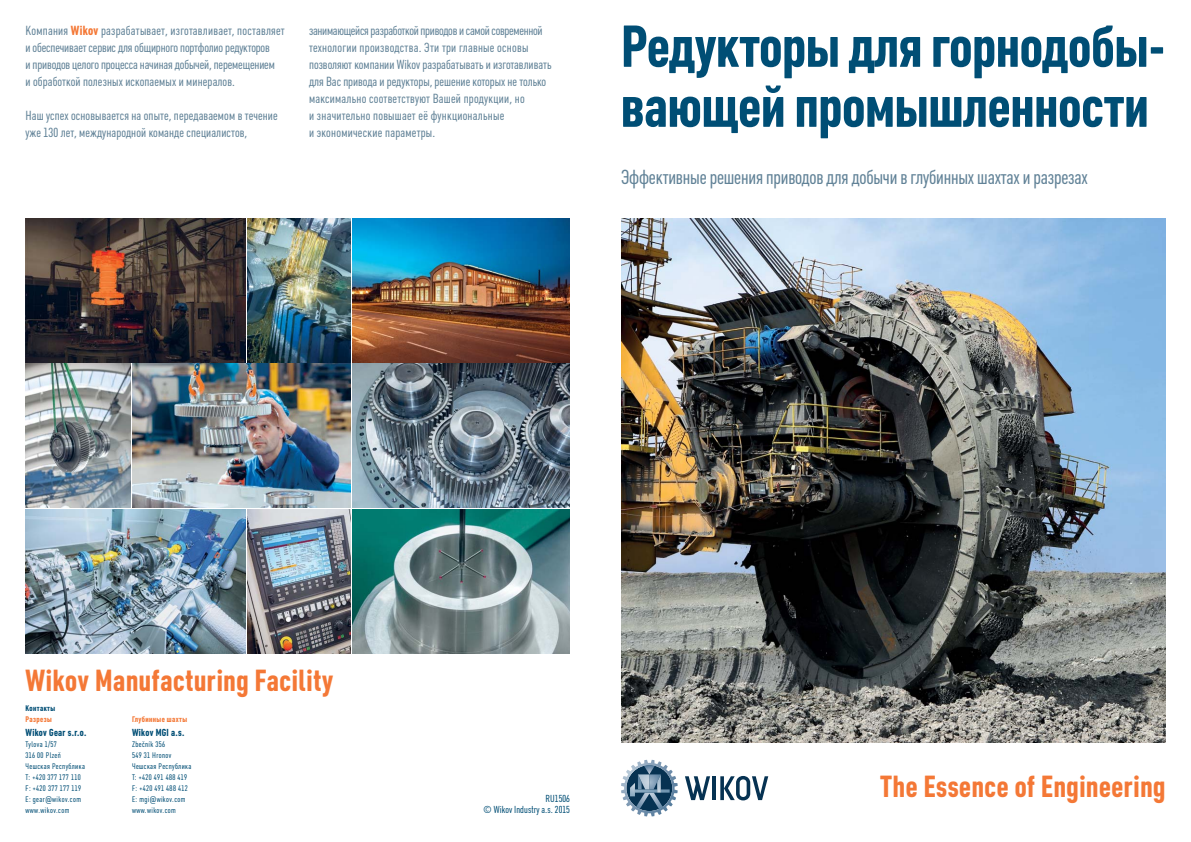
<style>
.page{position:relative;width:1191px;height:842px;background:#fff}
.page>*{position:absolute;margin:0;border:0;box-sizing:border-box;transform-origin:0 0}
.t1{font:700 58px/60px "Plumb Cond";color:#004e75}
.t2{font:700 30px "Plumb Cond";letter-spacing:.02em;color:#f47836}
.t3{font:20px "Plumb Cond";letter-spacing:-.01em;color:#618297}
.t4{font:13px/17px "Plumb Cond";letter-spacing:.01em;color:#618297}
.t5{font:13px/17px "Plumb Cond";letter-spacing:-.01em;color:#618297}
.t6{font:10px/11px "Plumb Cond";letter-spacing:.01em;color:#004e75;text-align:right}
.t7{font:700 10px "Plumb Cond";letter-spacing:.03em;color:#004e75}
.t8{font:8px/11px "Plumb Cond";letter-spacing:.05em;color:#004e75}
.t9{font:700 8px "Plumb Cond";letter-spacing:.05em;color:#f47836}
.t10{font:700 8px "Plumb Cond";letter-spacing:.05em;color:#004e75}
.s1{font-weight:700;color:#f47836}
</style>
<div class="page">
<img style="left:621px;top:218px;width:544px;height:525px">
<img style="left:26px;top:218px;width:544px;height:144px">
<img style="left:26px;top:364px;width:544px;height:289px">
<svg style="left:685px;top:776px;width:25px;height:24px"></svg>
<hr style="left:712px;top:776px;width:4px;height:24px;background:#063252">
<svg style="left:720px;top:776px;width:48px;height:24px"></svg>
<svg style="left:621px;top:760px;width:56px;height:56px"></svg>
<p class="t5" style="left:26px;top:23px;width:261px">Компания <span class="s1">Wikov</span> разрабатывает, изготавливает, поставляет и обеспечивает сервис для общирного портфолио редукторов<br>и приводов целого процесса начиная добычей, перемещением<br>и обработкой полезных ископаемых и минералов.</p>
<p class="t4" style="left:26px;top:108px;width:254px">Наш успех основывается на опыте, передаваемом в течение уже 130 лет, международной команде специалистов,</p>
<p class="t4" style="left:309px;top:23px;width:244px">занимающейся разработкой приводов и самой современной технологии производства. Эти три главные основы позволяют компании Wikov разрабатывать и изготавливать для Вас привода и редукторы, решение которых не только максимально соответствуют Вашей продукции, но<br>и значительно повышает её функциональные<br>и экономические параметры.</p>
<h1 class="t1" style="left:621px;top:23px;width:546px">Редукторы для горнодобы&shy;вающей промышленности</h1>
<h3 class="t3" style="left:621px;top:170px;width:468px">Эффективные решения приводов для добычи в глубинных шахтах и разрезах</h3>
<h2 class="t2" style="left:26px;top:670px;width:309px">Wikov Manufacturing Facility</h2>
<p class="t10" style="left:26px;top:705px;width:31px">Контакты</p>
<p class="t9" style="left:26px;top:716px;width:28px">Разрезы</p>
<p class="t7" style="left:26px;top:729px;width:62px">Wikov Gear s.r.o.</p>
<p class="t8" style="left:26px;top:740px;width:61px">Tylova 1/57<br>316 00 Plzen<br>Чешская Республика<br>T: +420 377 177 110<br>F: +420 377 177 119<br>E: gear@wikov.com www.wikov.com</p>
<p class="t9" style="left:132px;top:716px;width:57px">Глубинные шахты</p>
<p class="t7" style="left:132px;top:729px;width:54px">Wikov MGI a.s.</p>
<p class="t8" style="left:132px;top:740px;width:61px">Zbecník 356<br>549 31 Hronov<br>Чешская Республика<br>T: +420 491 488 419<br>F: +420 491 488 412<br>E: mgi@wikov.com www.wikov.com</p>
<p class="t6" style="left:483px;top:794px;width:88px">RU1506<br>© Wikov Industry a.s. 2015</p>
<h2 class="t2" style="left:880px;top:775px;width:287px">The Essence of Engineering</h2>
</div>
